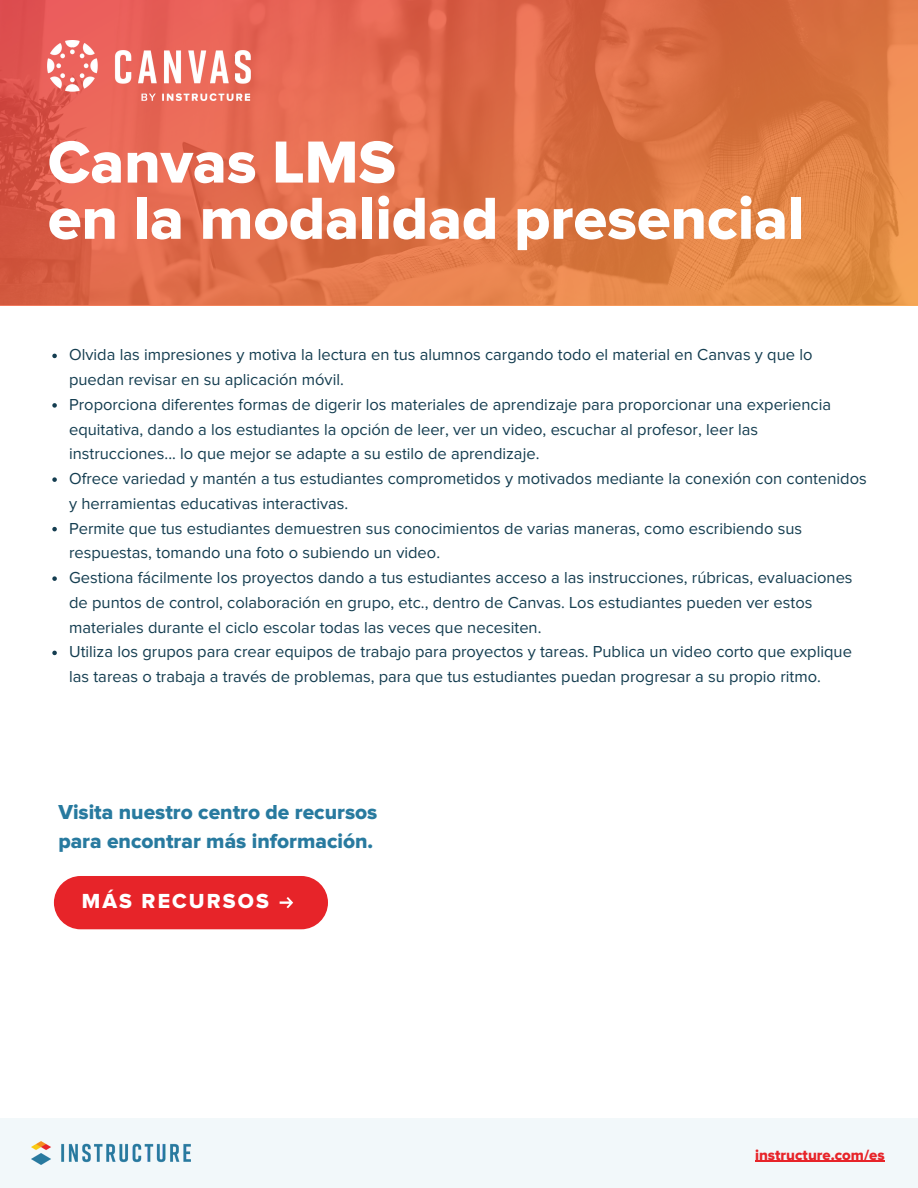
<style>
.page{position:relative;width:918px;height:1188px;background:#fff}
.page>*{position:absolute;margin:0;border:0;box-sizing:border-box;transform-origin:0 0}
.t1{font:61.5px "Proxima Nova Extrabld";color:#fff}
.t2{font:21.15px "Proxima Nova Extrabld";letter-spacing:.1em;color:#fff}
.t3{font:21px/29.2px "Proxima Nova Extrabld";color:#287a9f}
.t4{font:16.5px/24.8px "Proxima Nova";color:#143d50}
.t5{font:15px "Proxima Nova Extrabld";color:#e72429}
</style>
<div class="page">
<svg style="left:0;top:0;width:918px;height:306px;background:#df7049"></svg>
<div style="left:54px;top:876px;width:274px;height:53px;background:#e72429;border-radius:27px"></div>
<svg style="left:280px;top:897px;width:13px;height:11px"></svg>
<svg style="left:52px;top:354px;width:5px;height:4px"></svg>
<svg style="left:52px;top:403px;width:5px;height:5px"></svg>
<svg style="left:52px;top:477px;width:5px;height:5px"></svg>
<svg style="left:52px;top:527px;width:5px;height:4px"></svg>
<svg style="left:52px;top:576px;width:5px;height:5px"></svg>
<svg style="left:52px;top:651px;width:5px;height:4px"></svg>
<img style="left:48px;top:41px;width:202px;height:60px">
<div style="left:0;top:1118px;width:918px;height:70px;background:#f2f8fa"></div>
<img style="left:32px;top:1142px;width:159px;height:22px">
<hr style="left:755px;top:1161px;width:130px;height:1px;background:#e72429">
<p class="t1" style="left:48px;top:134px;width:349px">Canvas LMS</p>
<p class="t1" style="left:48px;top:190px;width:758px">en la modalidad presencial</p>
<p class="t4" style="left:69px;top:343px;width:745px">Olvida las impresiones y motiva la lectura en tus alumnos cargando todo el material en Canvas y que lo puedan revisar en su aplicación móvil.</p>
<p class="t4" style="left:69px;top:393px;width:763px">Proporciona diferentes formas de digerir los materiales de aprendizaje para proporcionar una experiencia equitativa, dando a los estudiantes la opción de leer, ver un video, escuchar al profesor, leer las instrucciones... lo que mejor se adapte a su estilo de aprendizaje.</p>
<p class="t4" style="left:69px;top:467px;width:799px">Ofrece variedad y mantén a tus estudiantes comprometidos y motivados mediante la conexión con contenidos y herramientas educativas interactivas.</p>
<p class="t4" style="left:69px;top:516px;width:735px">Permite que tus estudiantes demuestren sus conocimientos de varias maneras, como escribiendo sus respuestas, tomando una foto o subiendo un video.</p>
<p class="t4" style="left:69px;top:566px;width:785px">Gestiona fácilmente los proyectos dando a tus estudiantes acceso a las instrucciones, rúbricas, evaluaciones de puntos de control, colaboración en grupo, etc., dentro de Canvas. Los estudiantes pueden ver estos materiales durante el ciclo escolar todas las veces que necesiten.</p>
<p class="t4" style="left:69px;top:640px;width:784px">Utiliza los grupos para crear equipos de trabajo para proyectos y tareas. Publica un video corto que explique las tareas o trabaja a través de problemas, para que tus estudiantes puedan progresar a su propio ritmo.</p>
<p class="t3" style="left:58px;top:798px;width:321px">Visita nuestro centro de recursos para encontrar más información.</p>
<p class="t2" style="left:82px;top:892px;width:189px">MÁS RECURSOS</p>
<p class="t5" style="left:755px;top:1148px;width:131px">instructure.com/es</p>
</div>
